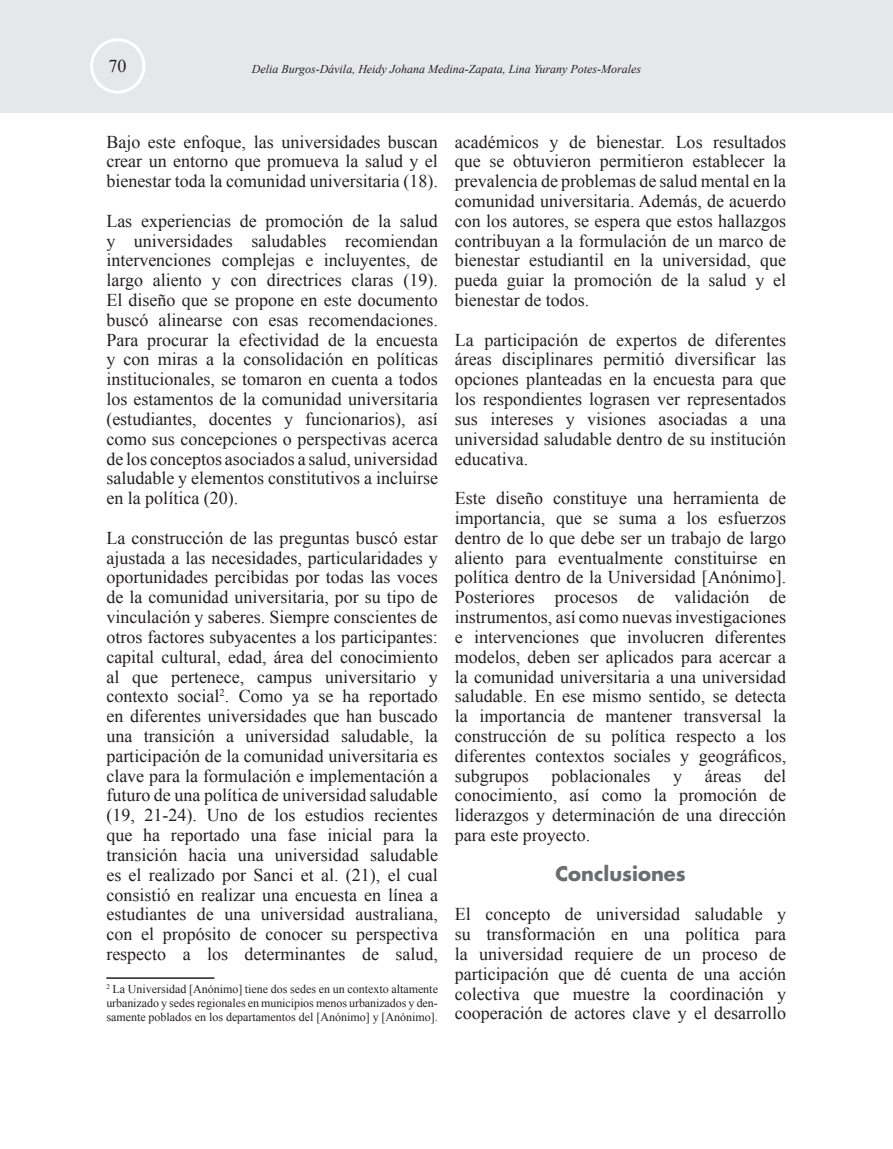
<style>
.page{position:relative;width:893px;height:1149px;background:#fff}
.page>*{position:absolute;margin:0;border:0;box-sizing:border-box;transform-origin:0 0}
.TITULO_DENTO_DEL_ART{font:700 19.5px "Futura LT";color:#6c6d70}
.Normal_HPS{font:18px/19.8px "Times New Roman";color:#231f20;text-align:justify}
.pie_de_pagina{font:12px/14.4px "Times New Roman";color:#231f20;text-align:justify}
.t1{font:italic 12px "Times New Roman";color:#231f20}
</style>
<div class="page">
<div style="left:0;top:0;width:893px;height:113px;background:#e6e7e9"></div>
<div style="left:90px;top:38px;width:55px;height:56px;border:3px solid #fff;border-radius:50%"></div>
<hr style="left:106px;top:977px;width:108px;height:1px;background:#231f20">
<p class="Normal_HPS" style="left:109px;top:56px;width:19px">70</p>
<p class="t1" style="left:252px;top:61px;width:391px">Delia Burgos-Dávila, Heidy Johana Medina-Zapata, Lina Yurany Potes-Morales</p>
<p class="Normal_HPS" style="left:106px;top:131px;width:333px">Bajo este enfoque, las universidades buscan crear un entorno que promueva la salud y el bienestar toda la comunidad universitaria (18).</p>
<p class="Normal_HPS" style="left:106px;top:210px;width:333px">Las experiencias de promoción de la salud y universidades saludables recomiendan intervenciones complejas e incluyentes, de largo aliento y con directrices claras (19).<br>El diseño que se propone en este documento buscó alinearse con esas recomendaciones.<br>Para procurar la efectividad de la encuesta y con miras a la consolidación en políticas institucionales, se tomaron en cuenta a todos los estamentos de la comunidad universitaria (estudiantes, docentes y funcionarios), así como sus concepciones o perspectivas acerca de los conceptos asociados a salud, universidad saludable y elementos constitutivos a incluirse en la política (20).</p>
<p class="Normal_HPS" style="left:106px;top:527px;width:333px">La construcción de las preguntas buscó estar ajustada a las necesidades, particularidades y oportunidades percibidas por todas las voces de la comunidad universitaria, por su tipo de vinculación y saberes. Siempre conscientes de otros factores subyacentes a los participantes: capital cultural, edad, área del conocimiento al que pertenece, campus universitario y contexto social<sup>2</sup>. Como ya se ha reportado en diferentes universidades que han buscado una transición a universidad saludable, la participación de la comunidad universitaria es clave para la formulación e implementación a futuro de una política de universidad saludable (19, 21-24). Uno de los estudios recientes que ha reportado una fase inicial para la transición hacia una universidad saludable es el realizado por Sanci et al. (21), el cual consistió en realizar una encuesta en línea a estudiantes de una universidad australiana, con el propósito de conocer su perspectiva respecto a los determinantes de salud,</p>
<p class="pie_de_pagina" style="left:106px;top:980px;width:333px"><sup>2</sup> La Universidad [Anónimo] tiene dos sedes en un contexto altamente urbanizado y sedes regionales en municipios menos urbanizados y den&shy;samente poblados en los departamentos del [Anónimo] y [Anónimo].</p>
<p class="Normal_HPS" style="left:455px;top:131px;width:333px">académicos y de bienestar. Los resultados que se obtuvieron permitieron establecer la prevalencia de problemas de salud mental en la comunidad universitaria. Además, de acuerdo con los autores, se espera que estos hallazgos contribuyan a la formulación de un marco de bienestar estudiantil en la universidad, que pueda guiar la promoción de la salud y el bienestar de todos.</p>
<p class="Normal_HPS" style="left:455px;top:329px;width:333px">La participación de expertos de diferentes áreas disciplinares permitió diversificar las opciones planteadas en la encuesta para que los respondientes lograsen ver representados sus intereses y visiones asociadas a una universidad saludable dentro de su institución educativa.</p>
<p class="Normal_HPS" style="left:455px;top:488px;width:333px">Este diseño constituye una herramienta de importancia, que se suma a los esfuerzos dentro de lo que debe ser un trabajo de largo aliento para eventualmente constituirse en política dentro de la Universidad [Anónimo].<br>Posteriores procesos de validación de instrumentos, así como nuevas investigaciones e intervenciones que involucren diferentes modelos, deben ser aplicados para acercar a la comunidad universitaria a una universidad saludable. En ese mismo sentido, se detecta la importancia de mantener transversal la construcción de su política respecto a los diferentes contextos sociales y geográficos, subgrupos</p>
<p class="Normal_HPS" style="left:455px;top:765px;width:333px;text-indent:309px">del conocimiento, así como la promoción de liderazgos y determinación de una dirección para este proyecto.</p>
<p class="TITULO_DENTO_DEL_ART" style="left:555px;top:860px;width:132px">Conclusiones</p>
<p class="Normal_HPS" style="left:455px;top:903px;width:333px">El concepto de universidad saludable y su transformación en una política para la universidad requiere de un proceso de participación que dé cuenta de una acción colectiva que muestre la coordinación y cooperación de actores clave y el desarrollo</p>
<p class="Normal_HPS" style="left:552px;top:765px;width:100px">poblacionales</p>
<p class="Normal_HPS" style="left:673px;top:765px;width:10px">y</p>
<p class="Normal_HPS" style="left:705px;top:765px;width:38px">áreas</p>
</div>
